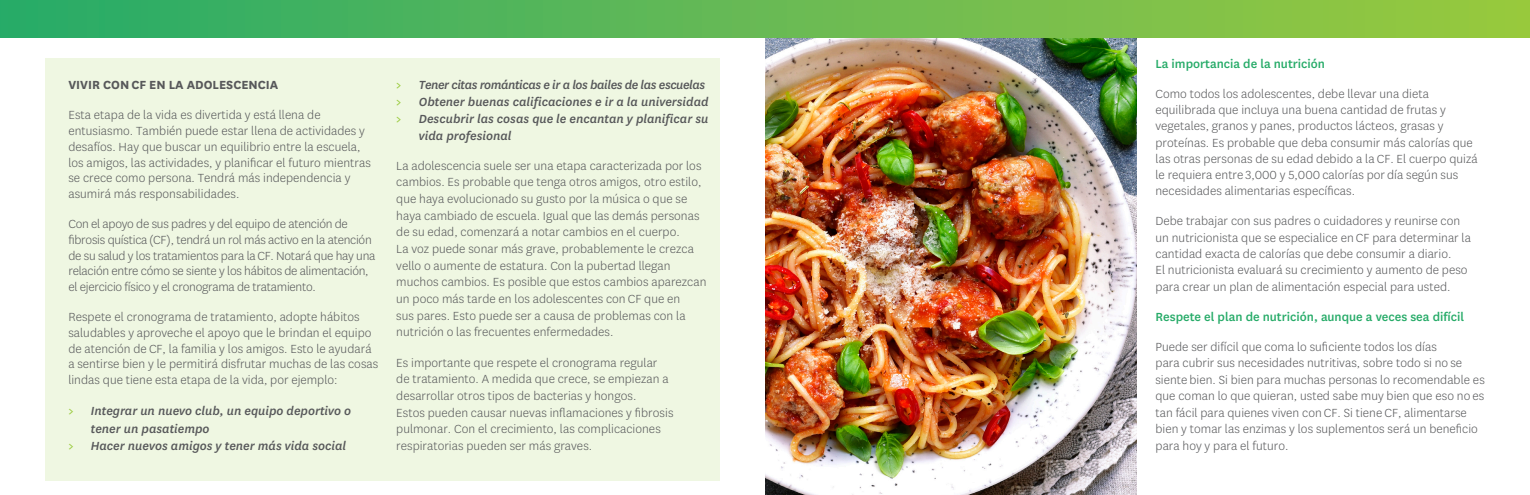
<style>
.page{position:relative;width:1530px;height:495px;background:#fff}
.page>*{position:absolute;margin:0;border:0;box-sizing:border-box;transform-origin:0 0}
.Paragraph_Style_1{font:300 13.75px/16.6px "Centene Sans";color:#57585a}
.Paragraph_Style_1-2{font:300 13.75px/15.9px "Centene Sans";letter-spacing:-.02em;color:#57585a}
.t1{font:italic 500 13.75px/17.4px "Centene Sans";color:#57585a}
.Paragraph_Style_1-3{font:500 13.75px "Centene Sans";color:#26ab68}
.t2{font:italic 500 13.75px "Centene Sans";letter-spacing:-.03em;color:#57585a}
.Paragraph_Style_1-4{font:700 13.75px "Centene Sans";color:#57585a}
.s1{font-style:normal;color:#99ca3b}
</style>
<div class="page">
<div style="left:45px;top:58px;width:675px;height:422px;background:#eff7e2"></div>
<img style="left:765px;top:37px;width:371px;height:458px">
<div style="left:0;top:0;width:1530px;height:37px;background:linear-gradient(to right,#2aab69,#9dc93e)"></div>
<p class="Paragraph_Style_1-4" style="left:68px;top:77px;width:212px">VIVIR CON CF EN LA ADOLESCENCIA</p>
<p class="Paragraph_Style_1" style="left:68px;top:107px;width:304px;line-height:15.9px">Esta etapa de la vida es divertida y está llena de entusiasmo. También puede estar llena de actividades y desafíos. Hay que buscar un equilibrio entre la escuela, los amigos, las actividades, y planificar el futuro mientras se crece como persona. Tendrá más independencia y asumirá más responsabilidades.</p>
<p class="Paragraph_Style_1-2" style="left:68px;top:216px;width:309px">Con el apoyo de sus padres y del equipo de atención de fibrosis quística (CF), tendrá un rol más activo en la atención de su salud y los tratamientos para la CF. Notará que hay una relación entre cómo se siente y los hábitos de alimentación, el ejercicio físico y el cronograma de tratamiento.</p>
<p class="Paragraph_Style_1" style="left:68px;top:309px;width:312px;line-height:15.9px">Respete el cronograma de tratamiento, adopte hábitos saludables y aproveche el apoyo que le brindan el equipo de atención de CF, la familia y los amigos. Esto le ayudará a sentirse bien y le permitirá disfrutar muchas de las cosas lindas que tiene esta etapa de la vida, por ejemplo:</p>
<p class="t1" style="left:91px;top:402px;width:262px;text-indent:-22px"><span class="s1">&gt;</span> Integrar un nuevo club, un equipo deportivo o tener un pasatiempo</p>
<p class="t1" style="left:68px;top:437px;width:279px"><span class="s1">&gt;</span> Hacer nuevos amigos y tener más vida social</p>
<p class="t2" style="left:396px;top:78px;width:311px"><span class="s1">&gt;</span> Tener citas románticas e ir a los bailes de las escuelas</p>
<p class="t1" style="left:396px;top:93px;width:314px"><span class="s1">&gt;</span> Obtener buenas calificaciones e ir a la universidad</p>
<p class="t1" style="left:419px;top:110px;width:291px;line-height:16.6px;text-indent:-22px"><span class="s1">&gt;</span> Descubrir las cosas que le encantan y planificar su vida profesional</p>
<p class="Paragraph_Style_1" style="left:396px;top:157px;width:312px">La adolescencia suele ser una etapa caracterizada por los cambios. Es probable que tenga otros amigos, otro estilo, que haya evolucionado su gusto por la música o que se haya cambiado de escuela. Igual que las demás personas de su edad, comenzará a notar cambios en el cuerpo.<br>La voz puede sonar más grave, probablemente le crezca vello o aumente de estatura. Con la pubertad llegan muchos cambios. Es posible que estos cambios aparezcan un poco más tarde en los adolescentes con CF que en<br>sus pares. Esto puede ser a causa de problemas con la nutrición o las frecuentes enfermedades.</p>
<p class="Paragraph_Style_1" style="left:396px;top:354px;width:279px">Es importante que respete el cronograma regular de tratamiento. A medida que crece, se empiezan a desarrollar otros tipos de bacterias y hongos.<br>Estos pueden causar nuevas inflamaciones y fibrosis pulmonar. Con el crecimiento, las complicaciones respiratorias pueden ser más graves.</p>
<p class="Paragraph_Style_1-3" style="left:1156px;top:56px;width:171px">La importancia de la nutrición</p>
<p class="Paragraph_Style_1" style="left:1156px;top:85px;width:324px;line-height:16.2px">Como todos los adolescentes, debe llevar una dieta equilibrada que incluya una buena cantidad de frutas y vegetales, granos y panes, productos lácteos, grasas y proteínas. Es probable que deba consumir más calorías que las otras personas de su edad debido a la CF. El cuerpo quizá le requiera entre 3,000 y 5,000 calorías por día según sus necesidades alimentarias específicas.</p>
<p class="Paragraph_Style_1" style="left:1156px;top:213px;width:317px;line-height:16.2px">Debe trabajar con sus padres o cuidadores y reunirse con un nutricionista que se especialice en CF para determinar la cantidad exacta de calorías que debe consumir a diario.<br>El nutricionista evaluará su crecimiento y aumento de peso para crear un plan de alimentación especial para usted.</p>
<p class="Paragraph_Style_1-3" style="left:1156px;top:309px;width:310px">Respete el plan de nutrición, aunque a veces sea difícil</p>
<p class="Paragraph_Style_1" style="left:1156px;top:338px;width:331px">Puede ser difícil que coma lo suficiente todos los días<br>para cubrir sus necesidades nutritivas, sobre todo si no se siente bien. Si bien para muchas personas lo recomendable es que coman lo que quieran, usted sabe muy bien que eso no es tan fácil para quienes viven con CF. Si tiene CF, alimentarse bien y tomar las enzimas y los suplementos será un beneficio para hoy y para el futuro.</p>
</div>
